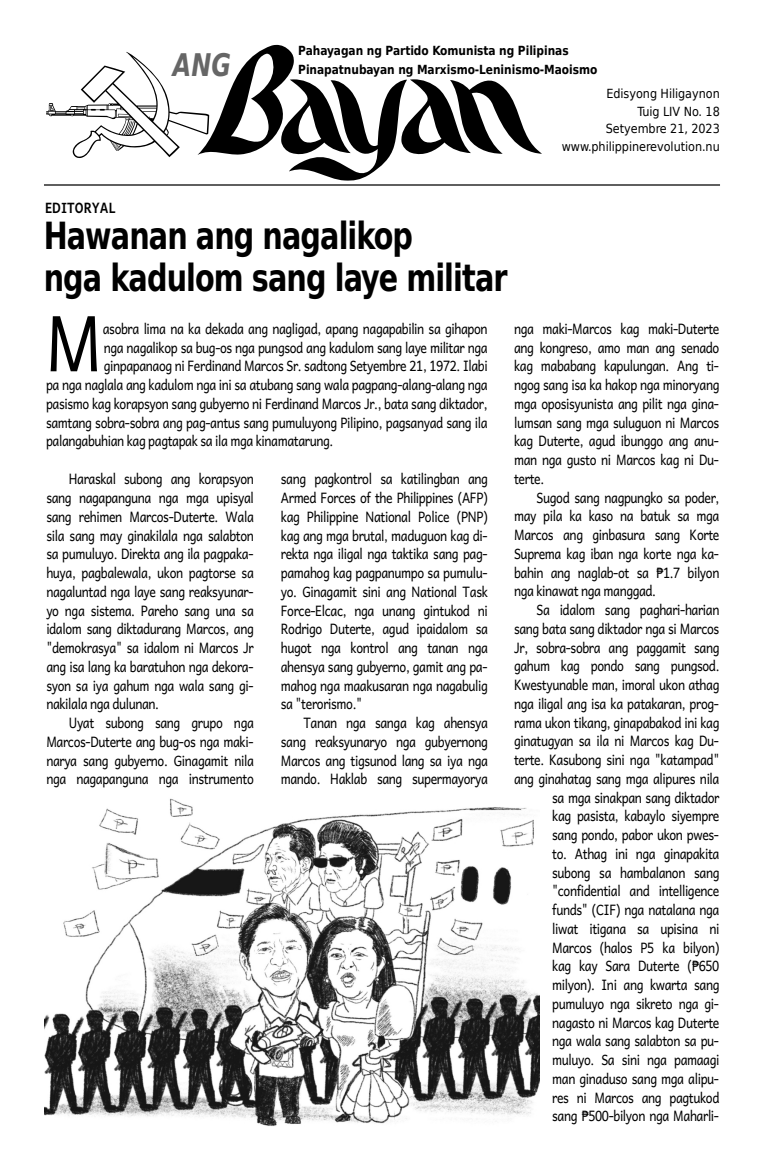
<style>
.page{position:relative;width:765px;height:1170px;background:#fff}
.page>*{position:absolute;margin:0;border:0;box-sizing:border-box;transform-origin:0 0}
.t1{font:77.25px "Andika New Basic";color:#000;scale:.85 1}
.t2{font:700 37.5px/42.5px "DejaVu Sans Condensed";letter-spacing:-.03em;color:#000;scale:.85 1}
.t3{font:italic 700 31.25px "DejaVu Sans Condensed";color:#666;scale:.85 1}
.t4{font:14.38px/18.8px "Andika New Basic";letter-spacing:-.03em;color:#000;text-align:justify;scale:.85 1}
.t5{font:700 14.38px "Andika New Basic";letter-spacing:-.005em;color:#000;scale:.85 1}
.t6{font:700 12.5px/18.8px "DejaVu Sans";letter-spacing:-.005em;color:#000;scale:.85 1}
.t7{font:12.5px/17.5px "DejaVu Sans";letter-spacing:-.005em;color:#000;text-align:right;scale:.9 1}
.s1{font-family:"DejaVu Sans Mono";font-size:14.12px}
</style>
<div class="page">
<svg style="left:46px;top:52px;width:151px;height:106px"></svg>
<hr style="left:44px;top:184px;width:676px;height:2px;background:#000">
<svg style="left:197px;top:45px;width:345px;height:136px"></svg>
<img style="left:45px;top:798px;width:495px;height:328px">
<h3 class="t3" style="left:173px;top:47px;width:70px">ANG</h3>
<p class="t6" style="left:298px;top:41px;width:353px">Pahayagan ng Partido Komunista ng Pilipinas<br>Pinapatnubayan ng Marxismo-Leninismo-Maoismo</p>
<p class="t5" style="left:45px;top:195px;width:84px">EDITORYAL</p>
<h2 class="t2" style="left:44px;top:215px;width:547px">Hawanan ang nagalikop<br>nga kadulom sang laye militar</h2>
<p class="t7" style="left:562px;top:85px;width:177px">Edisyong Hiligaynon<br>Tuig LIV No. 18<br>Setyembre 21, 2023 www.philippinerevolution.nu</p>
<h1 class="t1" style="left:45px;top:277px;width:69px">M</h1>
<p class="t4" style="left:103px;top:318px;width:454px">asobra lima na ka dekada ang nagligad, apang nagapabilin sa gihapon</p>
<p class="t4" style="left:104px;top:337px;width:453px">nga nagalikop sa bug-os nga pungsod ang kadulom sang laye militar nga</p>
<p class="t4" style="left:104px;top:356px;width:453px">ginpapanaog ni Ferdinand Marcos Sr. sadtong Setyembre 21, 1972. Ilabi</p>
<p class="t4" style="left:46px;top:375px;width:521px">pa nga naglala ang kadulom nga ini sa atubang sang wala pagpang-alang-alang nga</p>
<p class="t4" style="left:46px;top:393px;width:521px">pasismo kag korapsyon sang gubyerno ni Ferdinand Marcos Jr., bata sang diktador,</p>
<p class="t4" style="left:46px;top:412px;width:521px">samtang sobra-sobra ang pag-antus sang pumuluyong Pilipino, pagsanyad sang ila</p>
<p class="t4" style="left:46px;top:431px;width:339px">palangabuhian kag pagtapak sa ila mga kinamatarung.</p>
<p class="t4" style="left:46px;top:469px;width:246px;text-indent:22px">Haraskal subong ang korapsyon sang nagapanguna nga mga upisyal sang rehimen Marcos-Duterte. Wala sila sang may ginakilala nga salabton sa pumuluyo. Direkta ang ila pagpaka‐ huya, pagbalewala, ukon pagtorse sa nagaluntad nga laye sang reaksyunar‐ yo nga sistema. Pareho sang una sa idalom sang diktadurang Marcos, ang "demokrasya" sa idalom ni Marcos Jr ang isa lang ka baratuhon nga dekora‐ syon sa iya gahum nga wala sang gi‐ nakilala nga dulunan.</p>
<p class="t4" style="left:46px;top:713px;width:246px;text-indent:22px">Uyat subong sang grupo nga Marcos-Duterte ang bug-os nga maki‐ narya sang gubyerno. Ginagamit nila nga nagapanguna nga instrumento</p>
<p class="t4" style="left:281px;top:469px;width:245px">sang pagkontrol sa katilingban ang Armed Forces of the Philippines (AFP) kag Philippine National Police (PNP) kag ang mga brutal, maduguon kag di‐ rekta nga iligal nga taktika sang pag‐ pamahog kag pagpanumpo sa pumulu‐ yo. Ginagamit sini ang National Task Force-Elcac, nga unang gintukod ni Rodrigo Duterte, agud ipaidalom sa hugot nga kontrol ang tanan nga ahensya sang gubyerno, gamit ang pa‐ mahog nga maakusaran nga nagabulig sa "terorismo."</p>
<p class="t4" style="left:281px;top:713px;width:245px;text-indent:22px">Tanan nga sanga kag ahensya sang reaksyunaryo nga gubyernong Marcos ang tigsunod lang sa iya nga mando. Haklab sang supermayorya</p>
<p class="t4" style="left:514px;top:319px;width:243px">nga maki-Marcos kag maki-Duterte ang kongreso, amo man ang senado kag mababang kapulungan. Ang ti‐ ngog sang isa ka hakop nga minoryang mga oposisyunista ang pilit nga gina‐ lumsan sang mga suluguon ni Marcos kag Duterte, agud ibunggo ang anu‐ man nga gusto ni Marcos kag ni Du‐ terte.</p>
<p class="t4" style="left:514px;top:487px;width:243px;text-indent:22px">Sugod sang nagpungko sa poder, may pila ka kaso na batuk sa mga Marcos ang ginbasura sang Korte Suprema kag iban nga korte nga ka‐ bahin ang naglab-ot sa <span class="s1">₱</span>1.7 bilyon nga kinawat nga manggad.</p>
<p class="t4" style="left:514px;top:600px;width:243px;text-align:right">Sa idalom sang paghari-harian sang bata sang diktador nga si Marcos<br>Jr, sobra-sobra ang paggamit sang gahum kag pondo sang pungsod.<br>Kwestyunable man, imoral ukon athag nga iligal ang isa ka patakaran, prog‐ rama ukon tikang, ginapabakod ini kag ginatugyan sa ila ni Marcos kag Du‐ terte. Kasubong sini nga "katampad" ang ginahatag sang mga alipures nila sa mga sinakpan sang diktador<br>kag pasista, kabaylo siyempre<br>sang pondo, pabor ukon pwes‐<br>to. Athag ini nga ginapakita subong sa hambalanon sang "confidential and intelligence funds" (CIF) nga natalana nga<br>liwat itigana sa upisina ni<br>Marcos (halos P5 ka bilyon)<br>kag kay Sara Duterte (<span class="s1">₱</span>650 milyon). Ini ang kwarta sang pumuluyo nga sikreto nga gi‐ nagasto ni Marcos kag Duterte<br>nga wala sang salabton sa pu‐ muluyo. Sa sini nga pamaagi<br>man ginaduso sang mga alipu‐<br>res ni Marcos ang pagtukod<br>sang <span class="s1">₱</span>500-bilyon nga Maharli‐</p>
</div>
